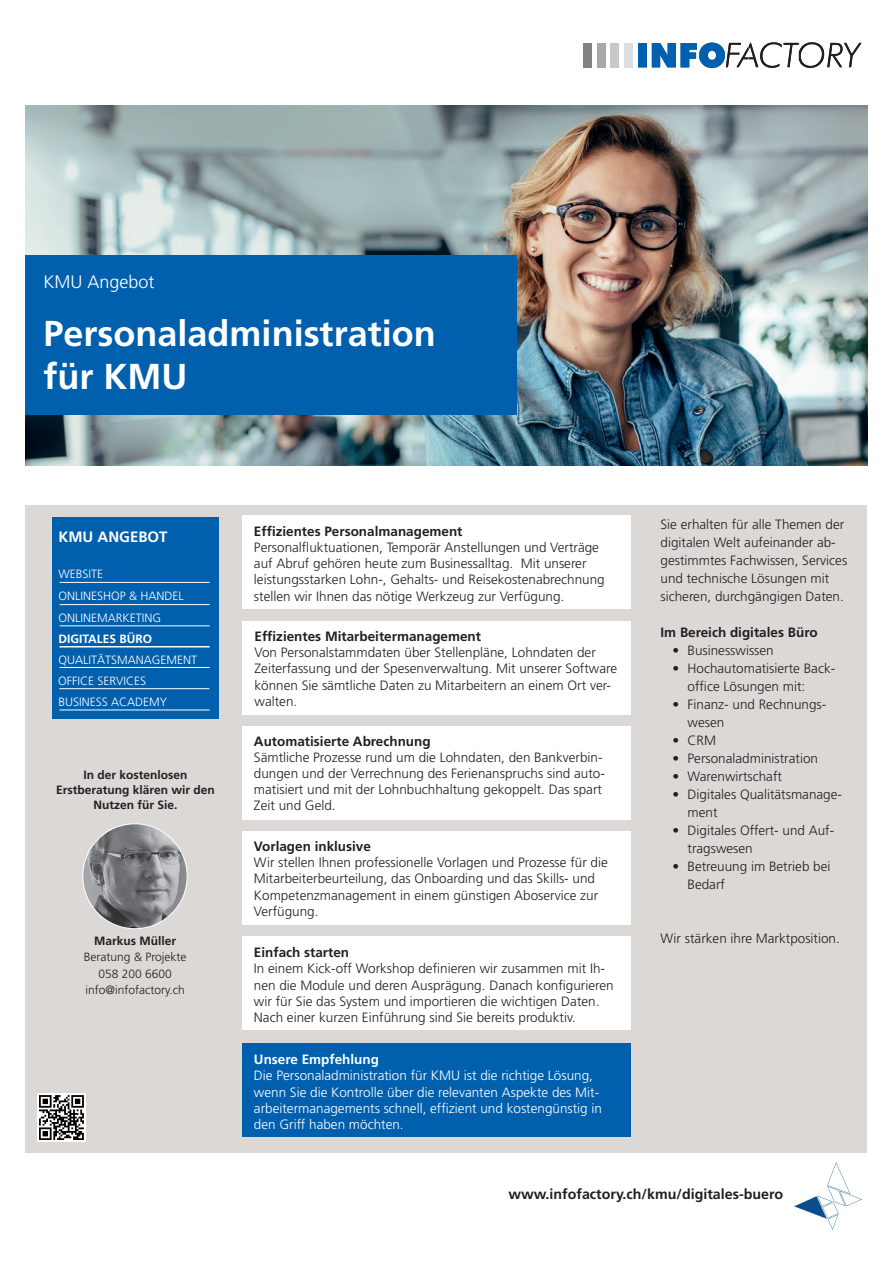
<style>
.page{position:relative;width:893px;height:1263px;background:#fff}
.page>*{position:absolute;margin:0;border:0;box-sizing:border-box;transform-origin:0 0}
.t1{font:700 36px/43.2px "Frutiger";color:#fff}
.t2{font:300 18px "Frutiger";color:#fff}
.t3{font:700 15px "Frutiger";color:#fff}
.t4{font:700 14.25px "Frutiger";color:#231f20}
.t5{font:300 13.5px/16.2px "Frutiger";color:#231f20}
.t6{font:300 13.5px/16.2px "Frutiger";color:#fff}
.t7{font:700 13.5px "Frutiger";color:#231f20}
.t8{font:700 13.5px "Frutiger";color:#fff}
.t9{font:300 12px/21.3px "Frutiger";color:#fff}
.t10{font:700 12px/15px "Frutiger";color:#231f20;text-align:center}
.t11{font:300 12px/16.5px "Frutiger";color:#231f20;text-align:center}
.t12{font:700 12px "Frutiger";color:#fff}
</style>
<div class="page">
<img style="left:26px;top:105px;width:841px;height:361px">
<div style="left:26px;top:255px;width:491px;height:160px;background:#0160ae"></div>
<div style="left:624px;top:43px;width:9px;height:24px;background:#dcdddf"></div>
<div style="left:610px;top:43px;width:9px;height:24px;background:#c7c8ca"></div>
<div style="left:597px;top:43px;width:9px;height:24px;background:#a8a9ad"></div>
<div style="left:583px;top:43px;width:9px;height:24px;background:#808285"></div>
<svg style="left:638px;top:42px;width:224px;height:26px"></svg>
<svg style="left:794px;top:1162px;width:68px;height:68px"></svg>
<div style="left:26px;top:505px;width:841px;height:647px;background:#dcd8d5"></div>
<div style="left:243px;top:516px;width:388px;height:93px;background:#fff"></div>
<div style="left:243px;top:726px;width:388px;height:94px;background:#fff"></div>
<div style="left:243px;top:621px;width:388px;height:94px;background:#fff"></div>
<div style="left:243px;top:831px;width:388px;height:93px;background:#fff"></div>
<div style="left:243px;top:936px;width:388px;height:94px;background:#fff"></div>
<div style="left:243px;top:1043px;width:388px;height:93px;background:#0160ae"></div>
<div style="left:37px;top:1093px;width:49px;height:49px;background:#fff"></div>
<svg style="left:39px;top:1095px;width:45px;height:45px"></svg>
<img style="left:83px;top:824px;width:104px;height:105px;border-radius:52px">
<div style="left:53px;top:517px;width:166px;height:202px;background:#0160ae"></div>
<hr style="left:60px;top:582px;width:150px;height:1px;background:#fff">
<hr style="left:60px;top:604px;width:150px;height:1px;background:#fff">
<hr style="left:60px;top:626px;width:150px;height:1px;background:#fff">
<hr style="left:60px;top:646px;width:150px;height:1px;background:#fff">
<hr style="left:60px;top:667px;width:150px;height:1px;background:#fff">
<hr style="left:59px;top:688px;width:150px;height:1px;background:#fff">
<hr style="left:60px;top:710px;width:150px;height:1px;background:#fff">
<h2 class="t2" style="left:44px;top:272px;width:113px">KMU Angebot</h2>
<h1 class="t1" style="left:44px;top:311px;width:394px">Personaladministration für KMU</h1>
<p class="t3" style="left:58px;top:528px;width:111px">KMU ANGEBOT</p>
<p class="t9" style="left:58px;top:562px;width:127px;line-height:22.2px">WEBSITE<br>ONLINESHOP &amp; HANDEL</p>
<p class="t12" style="left:58px;top:632px;width:95px">DIGITALES BÜRO</p>
<p class="t9" style="left:58px;top:649px;width:140px">QUALITÄTSMANAGEMENT<br>OFFICE SERVICES<br>BUSINESS ACADEMY</p>
<p class="t9" style="left:58px;top:608px;width:104px">ONLINEMARKETING</p>
<p class="t10" style="left:56px;top:767px;width:160px">In der kostenlosen<br>Erstberatung klären wir den<br>Nutzen für Sie.</p>
<p class="t10" style="left:94px;top:933px;width:84px">Markus Müller</p>
<p class="t11" style="left:84px;top:949px;width:104px">Beratung &amp; Projekte<br>058 200 6600 info@infofactory.ch</p>
<p class="t7" style="left:254px;top:523px;width:210px">Effizientes Personalmanagement</p>
<p class="t5" style="left:254px;top:539px;width:352px">Personalfluktuationen, Temporär Anstellungen und Verträge auf Abruf gehören heute zum Businessalltag. Mit unserer leistungsstarken Lohn-, Gehalts- und Reisekostenabrechnung stellen wir Ihnen das nötige Werkzeug zur Verfügung.</p>
<p class="t7" style="left:254px;top:628px;width:228px">Effizientes Mitarbeitermanagement</p>
<p class="t5" style="left:254px;top:644px;width:364px">Von Personalstammdaten über Stellenpläne, Lohndaten der Zeiterfassung und der Spesenverwaltung. Mit unserer Software können Sie sämtliche Daten zu Mitarbeitern an einem Ort ver&shy;walten.</p>
<p class="t7" style="left:254px;top:733px;width:178px">Automatisierte Abrechnung</p>
<p class="t5" style="left:254px;top:749px;width:352px">Sämtliche Prozesse rund um die Lohndaten, den Bankverbin&shy;dungen und der Verrechnung des Ferienanspruchs sind auto&shy;matisiert und mit der Lohnbuchhaltung gekoppelt. Das spart Zeit und Geld.</p>
<p class="t7" style="left:254px;top:838px;width:119px">Vorlagen inklusive</p>
<p class="t5" style="left:254px;top:854px;width:355px">Wir stellen Ihnen professionelle Vorlagen und Prozesse für die Mitarbeiterbeurteilung, das Onboarding und das Skills- und Kompetenzmanagement in einem günstigen Aboservice zur Verfügung.</p>
<p class="t7" style="left:254px;top:944px;width:97px">Einfach starten</p>
<p class="t5" style="left:254px;top:961px;width:361px">In einem Kick-off Workshop definieren wir zusammen mit Ih&shy;nen die Module und deren Ausprägung. Danach konfigurieren wir für Sie das System und importieren die wichtigen Daten.<br>Nach einer kurzen Einführung sind Sie bereits produktiv.</p>
<p class="t8" style="left:254px;top:1051px;width:127px">Unsere Empfehlung</p>
<p class="t6" style="left:254px;top:1067px;width:350px">Die Personaladministration für KMU ist die richtige Lösung, wenn Sie die Kontrolle über die relevanten Aspekte des Mit&shy;arbeitermanagements schnell, effizient und kostengünstig in den Griff haben möchten.</p>
<p class="t5" style="left:660px;top:515px;width:188px;line-height:18px">Sie erhalten für alle Themen der digitalen Welt aufeinander ab&shy;gestimmtes Fachwissen, Services und technische Lösungen mit sicheren, durchgängigen Daten.</p>
<p class="t7" style="left:660px;top:624px;width:159px">Im Bereich digitales Büro</p>
<p class="t5" style="left:672px;top:642px;width:103px">• Businesswissen</p>
<p class="t5" style="left:687px;top:659px;width:149px;line-height:18px;text-indent:-15px">• Hochautomatisierte Back&shy;office Lösungen mit:</p>
<p class="t5" style="left:687px;top:695px;width:140px;line-height:18px;text-indent:-15px">• Finanz- und Rechnungs&shy;wesen</p>
<p class="t5" style="left:672px;top:732px;width:45px">• CRM</p>
<p class="t5" style="left:672px;top:750px;width:147px">• Personaladministration</p>
<p class="t5" style="left:672px;top:768px;width:111px">• Warenwirtschaft</p>
<p class="t5" style="left:687px;top:785px;width:156px;line-height:18px;text-indent:-15px">• Digitales Qualitätsmanage&shy;ment</p>
<p class="t5" style="left:687px;top:821px;width:148px;line-height:18px;text-indent:-15px">• Digitales Offert- und Auf&shy;tragswesen</p>
<p class="t5" style="left:687px;top:857px;width:145px;line-height:18px;text-indent:-15px">• Betreuung im Betrieb bei<br>Bedarf</p>
<p class="t5" style="left:660px;top:930px;width:181px">Wir stärken ihre Marktposition.</p>
<p class="t4" style="left:508px;top:1185px;width:276px">www.infofactory.ch/kmu/digitales-buero</p>
</div>
